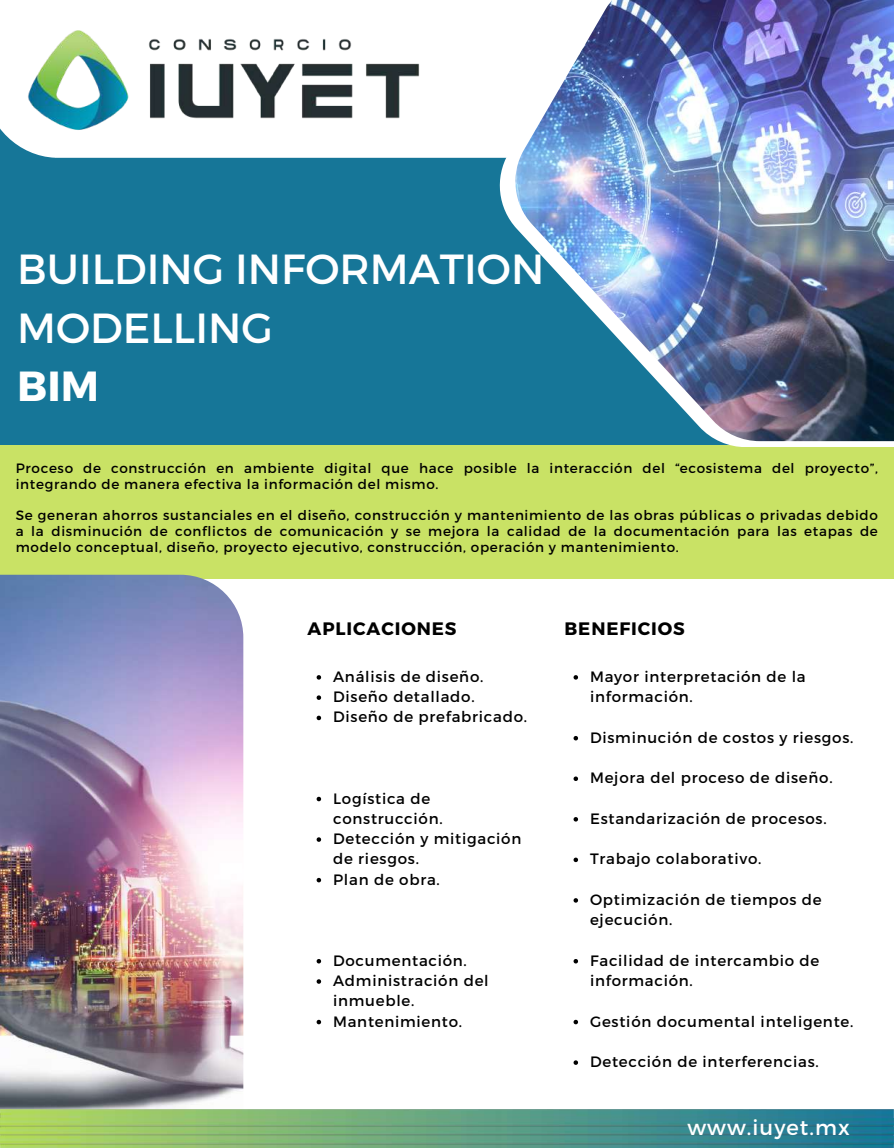
<style>
.page{position:relative;width:894px;height:1148px;background:#fff}
.page>*{position:absolute;margin:0;border:0;box-sizing:border-box;transform-origin:0 0}
.t1{font:42px/58.5px "Montserrat";color:#fff}
.t2{font:700 42px "Montserrat";color:#fff}
.t3{font:21px "Montserrat";letter-spacing:.05em;color:#fff}
.t4{font:700 18px "Montserrat";letter-spacing:.05em;color:#000}
.t5{font:15px/20.2px "Montserrat";letter-spacing:.05em;color:#000}
.t6{font:13.5px/15.8px "Montserrat";letter-spacing:.05em;color:#000}
</style>
<div class="page">
<div style="left:0;top:9px;width:893px;height:441px;background:#167698"></div>
<div style="left:0;top:445px;width:893px;height:134px;background:#c9e265"></div>
<img style="left:0;top:1145px;width:893px;height:2px">
<img style="left:0;top:1109px;width:893px;height:36px">
<div style="left:0;top:0;width:642px;height:158px;background:#fff"></div>
<svg style="left:499px;top:157px;width:394px;height:290px"></svg>
<img style="left:515px;top:0;width:378px;height:441px">
<img style="left:0;top:574px;width:243px;height:553px">
<img style="left:0;top:30px;width:447px;height:128px">
<svg style="left:316px;top:675px;width:5px;height:4px"></svg>
<svg style="left:316px;top:695px;width:5px;height:5px"></svg>
<svg style="left:316px;top:715px;width:5px;height:5px"></svg>
<svg style="left:316px;top:796px;width:5px;height:5px"></svg>
<svg style="left:316px;top:837px;width:5px;height:4px"></svg>
<svg style="left:316px;top:878px;width:5px;height:4px"></svg>
<svg style="left:316px;top:959px;width:5px;height:4px"></svg>
<svg style="left:316px;top:979px;width:5px;height:4px"></svg>
<svg style="left:316px;top:1019px;width:5px;height:5px"></svg>
<svg style="left:573px;top:675px;width:5px;height:4px"></svg>
<svg style="left:573px;top:736px;width:5px;height:4px"></svg>
<svg style="left:573px;top:776px;width:5px;height:5px"></svg>
<svg style="left:573px;top:817px;width:5px;height:4px"></svg>
<svg style="left:573px;top:857px;width:5px;height:5px"></svg>
<svg style="left:573px;top:898px;width:5px;height:4px"></svg>
<svg style="left:573px;top:959px;width:5px;height:4px"></svg>
<svg style="left:573px;top:1019px;width:5px;height:5px"></svg>
<svg style="left:573px;top:1060px;width:5px;height:4px"></svg>
<h1 class="t1" style="left:17px;top:238px;width:528px">BUILDING INFORMATION<br>MODELLING</h1>
<h1 class="t2" style="left:17px;top:359px;width:83px">BIM</h1>
<p class="t6" style="left:16px;top:459px;width:863px">Proceso de construcción en ambiente digital que hace posible la interacción del “ecosistema del proyecto”, integrando de manera efectiva la información del mismo.</p>
<p class="t6" style="left:16px;top:507px;width:863px;text-align:justify">Se generan ahorros sustanciales en el diseño, construcción y mantenimiento de las obras públicas o privadas debido a la disminución de conflictos de comunicación y se mejora la calidad de la documentación para las etapas de modelo conceptual, diseño, proyecto ejecutivo, construcción, operación y mantenimiento.</p>
<p class="t4" style="left:307px;top:616px;width:150px">APLICACIONES</p>
<p class="t4" style="left:564px;top:616px;width:122px">BENEFICIOS</p>
<p class="t5" style="left:590px;top:665px;width:217px">Mayor interpretación de la información.</p>
<p class="t5" style="left:590px;top:726px;width:265px">Disminución de costos y riesgos.</p>
<p class="t5" style="left:590px;top:767px;width:244px">Mejora del proceso de diseño.</p>
<p class="t5" style="left:590px;top:807px;width:238px">Estandarización de procesos.</p>
<p class="t5" style="left:590px;top:848px;width:173px">Trabajo colaborativo.</p>
<p class="t5" style="left:590px;top:888px;width:233px">Optimización de tiempos de ejecución.</p>
<p class="t5" style="left:590px;top:949px;width:231px">Facilidad de intercambio de información.</p>
<p class="t5" style="left:590px;top:1010px;width:265px">Gestión documental inteligente.</p>
<p class="t5" style="left:590px;top:1050px;width:230px">Detección de interferencias.</p>
<p class="t5" style="left:333px;top:665px;width:195px">Análisis de diseño.<br>Diseño detallado.<br>Diseño de prefabricado.</p>
<p class="t5" style="left:333px;top:787px;width:190px">Logística de construcción.<br>Detección y mitigación de riesgos.<br>Plan de obra.</p>
<p class="t5" style="left:333px;top:949px;width:157px">Documentación.<br>Administración del inmueble.<br>Mantenimiento.</p>
<h2 class="t3" style="left:687px;top:1114px;width:164px">www.iuyet.mx</h2>
</div>
